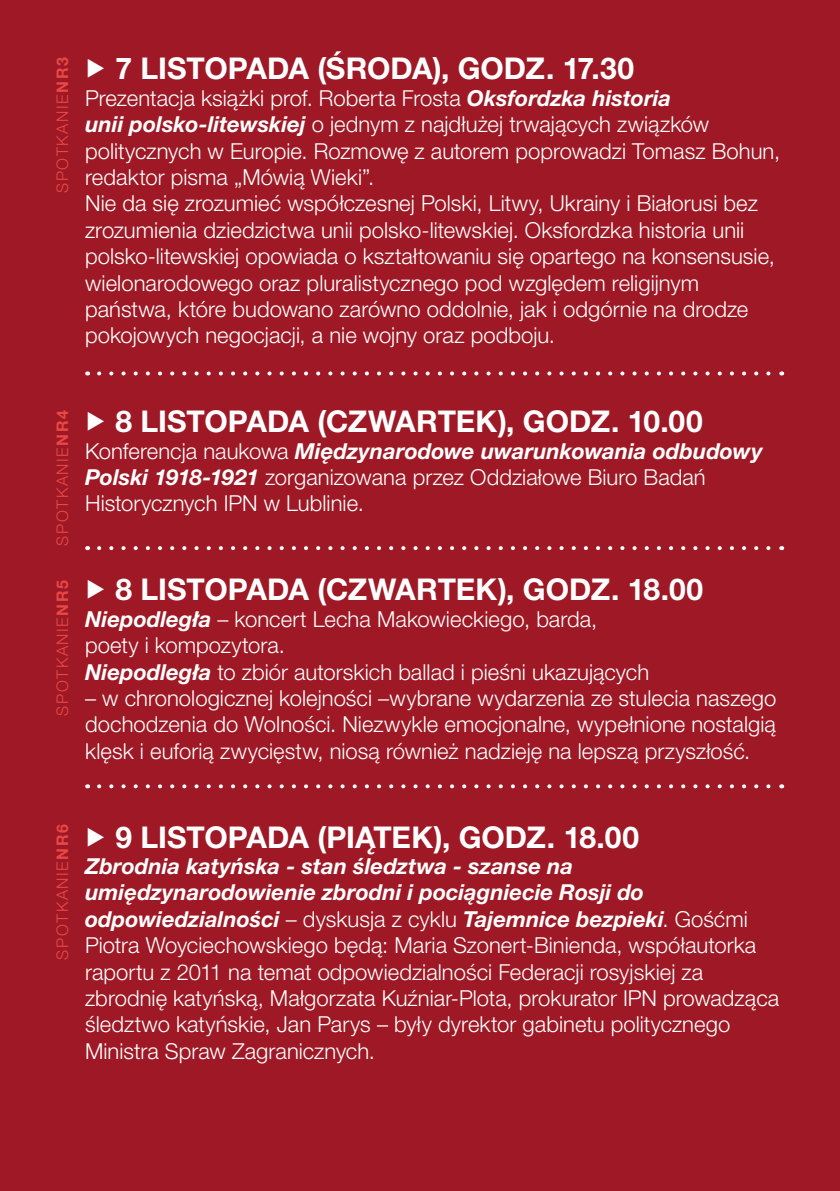
<style>
.page{position:relative;width:840px;height:1191px;background:#fff}
.page>*{position:absolute;margin:0;border:0;box-sizing:border-box;transform-origin:0 0}
.t1{font:700 30px "Helvetica Neue LT Pro";color:#fff}
.t2{font:300 22px/26.4px "Helvetica Neue LT Pro";color:#fff}
.t3{font:300 16px "Helvetica Neue LT Pro";letter-spacing:.1em;color:#e94845}
.s1{font-weight:700}
.s2{font-family:"Bosch Sans"}
.s3{font-weight:700;font-style:italic}
</style>
<div class="page">
<div style="left:0;top:0;width:839px;height:1191px;background:#9e1925"></div>
<svg style="left:99px;top:371px;width:672px;height:4px"></svg>
<svg style="left:99px;top:546px;width:672px;height:4px"></svg>
<svg style="left:99px;top:784px;width:672px;height:4px"></svg>
<p class="t3" style="left:53px;top:193px;width:137px;rotate:-90deg">SPOTKANIE<span class="s1">NR3</span></p>
<h1 class="t1" style="left:85px;top:50px;width:550px"><span class="s2">▶</span> 7 LISTOPADA (ŚRODA), GODZ. 17.30</h1>
<p class="t2" style="left:85px;top:84px;width:696px">Prezentacja książki prof. Roberta Frosta <span class="s3">Oksfordzka historia<br>unii polsko-litewskiej</span> o jednym z najdłużej trwających związków politycznych w Europie. Rozmowę z autorem poprowadzi Tomasz Bohun, redaktor pisma „Mówią Wieki”.<br>Nie da się zrozumieć współczesnej Polski, Litwy, Ukrainy i Białorusi bez zrozumienia dziedzictwa unii polsko-litewskiej. Oksfordzka historia unii polsko-litewskiej opowiada o kształtowaniu się opartego na konsensusie, wielonarodowego oraz pluralistycznego pod względem religijnym państwa, które budowano zarówno oddolnie, jak i odgórnie na drodze pokojowych negocjacji, a nie wojny oraz podboju.</p>
<p class="t3" style="left:53px;top:545px;width:137px;rotate:-90deg">SPOTKANIE<span class="s1">NR4</span></p>
<p class="t3" style="left:53px;top:716px;width:137px;rotate:-90deg">SPOTKANIE<span class="s1">NR5</span></p>
<h1 class="t1" style="left:85px;top:403px;width:619px"><span class="s2">▶</span> 8 LISTOPADA (CZWARTEK), GODZ. 10.00</h1>
<p class="t2" style="left:85px;top:437px;width:678px">Konferencja naukowa <span class="s3">Międzynarodowe uwarunkowania odbudowy<br>Polski 1918-1921</span> zorganizowana przez Oddziałowe Biuro Badań<br>Historycznych IPN w Lublinie.</p>
<h1 class="t1" style="left:85px;top:571px;width:619px"><span class="s2">▶</span> 8 LISTOPADA (CZWARTEK), GODZ. 18.00</h1>
<p class="t2" style="left:85px;top:605px;width:565px"><span class="s3">Niepodległa</span> – koncert Lecha Makowieckiego, barda, poety i kompozytora.<br><span class="s3">Niepodległa</span> to zbiór autorskich ballad i pieśni ukazujących</p>
<p class="t2" style="left:85px;top:684px;width:692px;text-align:justify">– w chronologicznej kolejności –wybrane wydarzenia ze stulecia naszego dochodzenia do Wolności. Niezwykle emocjonalne, wypełnione nostalgią klęsk i euforią zwycięstw, niosą również nadzieję na lepszą przyszłość.</p>
<p class="t3" style="left:53px;top:959px;width:137px;rotate:-90deg">SPOTKANIE<span class="s1">NR6</span></p>
<h1 class="t1" style="left:85px;top:818px;width:555px"><span class="s2">▶</span> 9 LISTOPADA (PIĄTEK), GODZ. 18.00</h1>
<p class="t2" style="left:85px;top:852px;width:695px"><span class="s3">Zbrodnia katyńska - stan śledztwa - szanse na umiędzynarodowienie zbrodni i pociągniecie Rosji do odpowiedzialności</span> – dyskusja z cyklu <span class="s3">Tajemnice bezpieki</span>. Gośćmi Piotra Woyciechowskiego będą: Maria Szonert-Binienda, współautorka raportu z 2011 na temat odpowiedzialności Federacji rosyjskiej za zbrodnię katyńską, Małgorzata Kuźniar-Plota, prokurator IPN prowadząca śledztwo katyńskie, Jan Parys – były dyrektor gabinetu politycznego Ministra Spraw Zagranicznych.</p>
</div>
